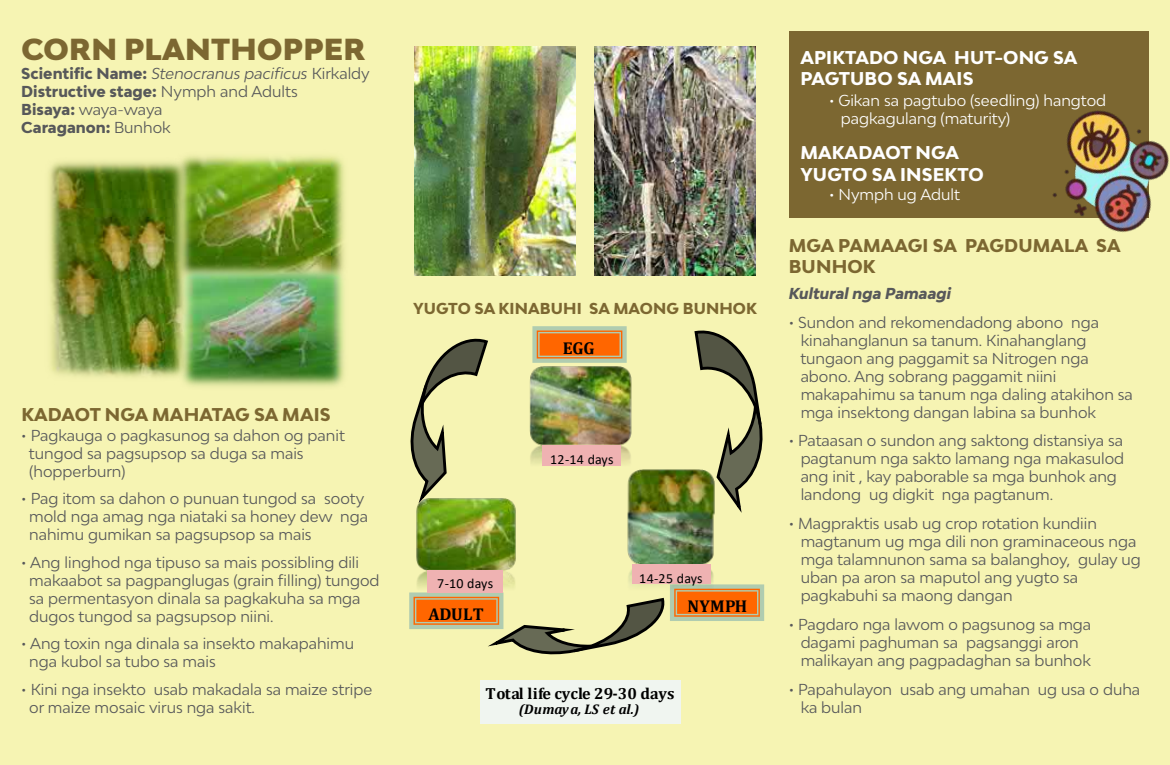
<style>
.page{position:relative;width:1170px;height:765px;background:#fff}
.page>*{position:absolute;margin:0;border:0;box-sizing:border-box;transform-origin:0 0}
.t1{font:900 28.75px "Bw Modelica";letter-spacing:.01em;color:#7c6731}
.t2{font:800 17.5px/21.2px "Bw Modelica";letter-spacing:.01em;color:#fff}
.t3{font:800 17.5px/21.2px "Bw Modelica";letter-spacing:.01em;color:#7c6731}
.t4{font:700 17.12px "Cambria";letter-spacing:-.005em;color:#000}
.t5{font:700 16.12px "Cambria";color:#000}
.t6{font:15px "Bw Modelica";color:#57585a}
.t7{font:15px "Bw Modelica";color:#fff}
.t8{font:800 15px "Bw Modelica";color:#57585a}
.t9{font:italic 15px "Bw Modelica";color:#57585a}
.t10{font:800 15px "Bw Modelica";letter-spacing:.01em;color:#7c6731}
.t11{font:italic 800 15px "Bw Modelica";color:#57585a}
.t12{font:14px "Calibri";letter-spacing:.015em;color:#000}
.t13{font:italic 700 14px "Cambria";letter-spacing:.01em;color:#000}
.s1{font-weight:800;font-style:normal}
.s2{font-style:normal}
.s3{font-weight:400}
.s4{font-weight:800}
</style>
<div class="page">
<div style="left:1px;top:0;width:1169px;height:765px;background:#f6f4b3"></div>
<img style="left:49px;top:161px;width:126px;height:217px">
<img style="left:172px;top:156px;width:173px;height:127px">
<img style="left:175px;top:261px;width:170px;height:126px">
<img style="left:415px;top:46px;width:161px;height:230px">
<img style="left:594px;top:46px;width:161px;height:230px">
<svg style="left:532px;top:326px;width:95px;height:37px;background:#e08f46"></svg>
<svg style="left:410px;top:338px;width:78px;height:159px"></svg>
<svg style="left:694px;top:330px;width:69px;height:183px"></svg>
<img style="left:529px;top:366px;width:103px;height:100px">
<img style="left:627px;top:468px;width:91px;height:116px">
<img style="left:416px;top:497px;width:100px;height:87px">
<svg style="left:409px;top:584px;width:355px;height:71px"></svg>
<div style="left:542px;top:445px;width:78px;height:21px;background:#efb2b2"></div>
<div style="left:632px;top:564px;width:78px;height:20px;background:#efb2b2"></div>
<div style="left:428px;top:570px;width:75px;height:23px;background:#efb2b2"></div>
<div style="left:481px;top:680px;width:200px;height:44px;background:#f0f5f0"></div>
<div style="left:789px;top:31px;width:360px;height:187px;background:#7c6731"></div>
<img style="left:1052px;top:110px;width:117px;height:123px">
<p class="t1" style="left:21px;top:31px;width:346px">CORN PLANTHOPPER</p>
<p class="t9" style="left:21px;top:64px;width:350px"><span class="s1">Scientific Name:</span> Stenocranus pacificus <span class="s2">Kirkaldy</span></p>
<p class="t8" style="left:21px;top:82px;width:278px">Distructive stage: <span class="s3">Nymph and Adults</span></p>
<p class="t6" style="left:21px;top:100px;width:143px"><span class="s4">Bisaya:</span> waya-waya</p>
<p class="t8" style="left:21px;top:118px;width:151px">Caraganon: <span class="s3">Bunhok</span></p>
<p class="t3" style="left:21px;top:404px;width:311px">KADAOT NGA MAHATAG SA MAIS</p>
<p class="t6" style="left:21px;top:425px;width:325px">• Pagkauga o pagkasunog sa dahon og panit</p>
<p class="t6" style="left:29px;top:443px;width:276px">tungod sa pagsupsop sa duga sa mais</p>
<p class="t6" style="left:29px;top:461px;width:98px">(hopperburn)</p>
<p class="t6" style="left:21px;top:489px;width:345px">• Pag itom sa dahon o punuan tungod sa sooty</p>
<p class="t6" style="left:29px;top:507px;width:340px">mold nga amag nga niataki sa honey dew nga</p>
<p class="t6" style="left:29px;top:525px;width:284px">nahimu gumikan sa pagsupsop sa mais</p>
<p class="t6" style="left:21px;top:552px;width:339px">• Ang linghod nga tipuso sa mais possibling dili</p>
<p class="t6" style="left:29px;top:570px;width:352px">makaabot sa pagpanglugas (grain filling) tungod</p>
<p class="t6" style="left:29px;top:588px;width:333px">sa permentasyon dinala sa pagkakuha sa mga</p>
<p class="t6" style="left:29px;top:606px;width:246px">dugos tungod sa pagsupsop niini.</p>
<p class="t6" style="left:21px;top:634px;width:334px">• Ang toxin nga dinala sa insekto makapahimu</p>
<p class="t6" style="left:29px;top:652px;width:188px">nga kubol sa tubo sa mais</p>
<p class="t6" style="left:21px;top:679px;width:353px">• Kini nga insekto usab makadala sa maize stripe</p>
<p class="t6" style="left:29px;top:697px;width:227px">or maize mosaic virus nga sakit.</p>
<p class="t10" style="left:413px;top:298px;width:345px">YUGTO SA KINABUHI SA MAONG BUNHOK</p>
<p class="t4" style="left:563px;top:336px;width:33px">EGG</p>
<p class="t12" style="left:437px;top:574px;width:57px">7-10 days</p>
<p class="t4" style="left:429px;top:602px;width:57px">ADULT</p>
<p class="t12" style="left:550px;top:449px;width:65px">12-14 days</p>
<p class="t12" style="left:639px;top:568px;width:65px">14-25 days</p>
<p class="t4" style="left:688px;top:594px;width:61px">NYMPH</p>
<p class="t5" style="left:486px;top:682px;width:191px">Total life cycle 29-30 days</p>
<p class="t13" style="left:519px;top:699px;width:122px">(Dumaya, LS et al.)</p>
<p class="t2" style="left:800px;top:46px;width:279px">APIKTADO NGA HUT-ONG SA</p>
<p class="t2" style="left:800px;top:68px;width:175px">PAGTUBO SA MAIS</p>
<p class="t7" style="left:829px;top:91px;width:279px">• Gikan sa pagtubo (seedling) hangtod</p>
<p class="t7" style="left:841px;top:109px;width:171px">pagkagulang (maturity)</p>
<p class="t2" style="left:800px;top:142px;width:185px">MAKADAOT NGA<br>YUGTO SA INSEKTO</p>
<p class="t7" style="left:829px;top:185px;width:133px">• Nymph ug Adult</p>
<p class="t3" style="left:789px;top:235px;width:333px">MGA PAMAAGI SA PAGDUMALA SA<br>BUNHOK</p>
<p class="t11" style="left:789px;top:284px;width:164px">Kultural nga Pamaagi</p>
<p class="t6" style="left:789px;top:312px;width:312px">• Sundon and rekomendadong abono nga</p>
<p class="t6" style="left:801px;top:330px;width:287px">kinahanglanun sa tanum. Kinahanglang</p>
<p class="t6" style="left:800px;top:348px;width:290px">tungaon ang paggamit sa Nitrogen nga</p>
<p class="t6" style="left:801px;top:366px;width:257px">abono. Ang sobrang paggamit niini</p>
<p class="t6" style="left:801px;top:384px;width:334px">makapahimu sa tanum nga daling atakihon sa</p>
<p class="t6" style="left:801px;top:402px;width:297px">mga insektong dangan labina sa bunhok</p>
<p class="t6" style="left:789px;top:431px;width:336px">• Pataasan o sundon ang saktong distansiya sa</p>
<p class="t6" style="left:801px;top:449px;width:325px">pagtanum nga sakto lamang nga makasulod</p>
<p class="t6" style="left:801px;top:467px;width:318px">ang init , kay paborable sa mga bunhok ang</p>
<p class="t6" style="left:801px;top:485px;width:254px">landong ug digkit nga pagtanum.</p>
<p class="t6" style="left:789px;top:514px;width:310px">• Magpraktis usab ug crop rotation kundiin</p>
<p class="t6" style="left:801px;top:532px;width:337px">magtanum ug mga dili non graminaceous nga</p>
<p class="t6" style="left:801px;top:550px;width:342px">mga talamnunon sama sa balanghoy, gulay ug</p>
<p class="t6" style="left:801px;top:568px;width:279px">uban pa aron sa maputol ang yugto sa</p>
<p class="t6" style="left:801px;top:586px;width:214px">pagkabuhi sa maong dangan</p>
<p class="t6" style="left:789px;top:615px;width:304px">• Pagdaro nga lawom o pagsunog sa mga</p>
<p class="t6" style="left:801px;top:633px;width:280px">dagami paghuman sa pagsanggi aron</p>
<p class="t6" style="left:801px;top:651px;width:292px">malikayan ang pagpadaghan sa bunhok</p>
<p class="t6" style="left:789px;top:679px;width:353px">• Papahulayon usab ang umahan ug usa o duha</p>
<p class="t6" style="left:801px;top:697px;width:63px">ka bulan</p>
</div>
